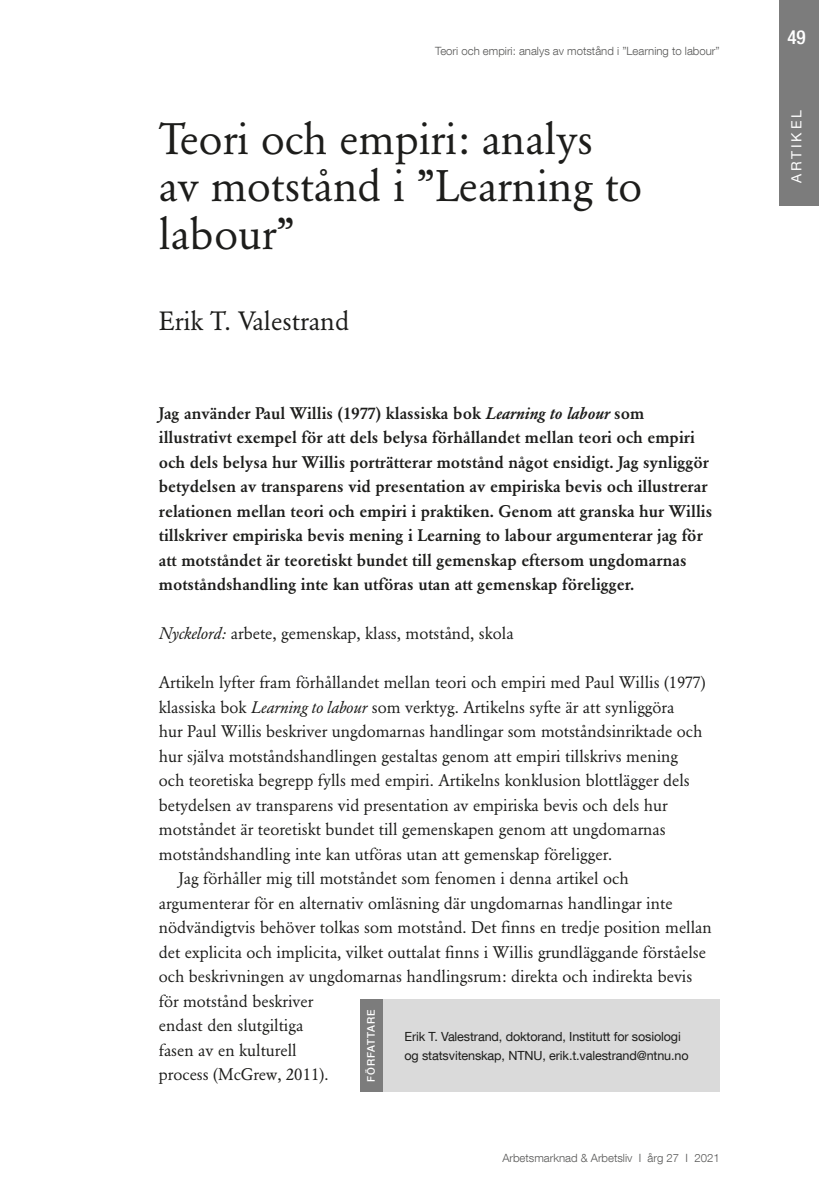
<style>
.page{position:relative;width:819px;height:1201px;background:#fff}
.page>*{position:absolute;margin:0;border:0;box-sizing:border-box;transform-origin:0 0}
.Huvudrubrik{font:43.75px/47.2px "Garamond BE";color:#1d1d1b}
.Författare{font:26.25px "Garamond BE";color:#1d1d1b}
.t1{font:500 condensed 19.25px "Helvetica Neue LT Com";color:#fff}
.Brödtext_-_Utan_indr{font:16.62px/24.5px "Garamond BE";color:#1d1d1b}
.Ingress{font:500 16.62px/24.5px "Garamond BE";color:#1d1d1b}
.Brödtext_-_Indrag{font:16.62px/24.5px "Garamond BE";color:#1d1d1b}
.t2{font:14px "Helvetica Neue LT Com";letter-spacing:.2em;color:#fff}
.Faktaruta_-_Text{font:12.6px/19.2px "Helvetica Neue LT Com";letter-spacing:-.01em;color:#1d1d1b}
.t3{font:300 11.38px "Helvetica Neue LT Com";color:#575756}
.Faktaruta_-_Sidorubr{font:500 10.5px "Helvetica Neue LT Com";letter-spacing:.1em;color:#fff}
.s1{font-style:italic}
</style>
<div class="page">
<div style="left:779px;top:0;width:40px;height:205px;background:#7c7c7c"></div>
<div style="left:360px;top:999px;width:359px;height:92px;background:#dadada"></div>
<div style="left:360px;top:999px;width:22px;height:92px;background:#7c7c7c"></div>
<p class="t3" style="left:435px;top:44px;width:286px">Teori och empiri: analys av motstånd i ”Learning to labour”</p>
<p class="Huvudrubrik" style="left:159px;top:116px;width:485px">Teori och empiri: analys av motstånd i ”Learning to labour”</p>
<p class="Författare" style="left:159px;top:305px;width:192px">Erik T. Valestrand</p>
<p class="Ingress" style="left:159px;top:401px;width:555px">Jag använder Paul Willis (1977) klassiska bok <span class="s1">Learning to labour</span> som illustrativt exempel för att dels belysa förhållandet mellan teori och empiri och dels belysa hur Willis porträtterar motstånd något ensidigt. Jag synliggör betydelsen av transparens vid presentation av empiriska bevis och illustrerar relationen mellan teori och empiri i praktiken. Genom att granska hur Willis tillskriver empiriska bevis mening i Learning to labour argumenterar jag för att motståndet är teoretiskt bundet till gemenskap eftersom ungdomarnas motståndshandling inte kan utföras utan att gemenskap föreligger.</p>
<p class="Brödtext_-_Utan_indr" style="left:159px;top:621px;width:356px"><span class="s1">Nyckelord:</span> arbete, gemenskap, klass, motstånd, skola</p>
<p class="Brödtext_-_Utan_indr" style="left:159px;top:670px;width:548px">Artikeln lyfter fram förhållandet mellan teori och empiri med Paul Willis (1977) klassiska bok <span class="s1">Learning to labour</span> som verktyg. Artikelns syfte är att synliggöra<br>hur Paul Willis beskriver ungdomarnas handlingar som motståndsinriktade och hur själva motståndshandlingen gestaltas genom att empiri tillskrivs mening och teoretiska begrepp fylls med empiri. Artikelns konklusion blottlägger dels betydelsen av transparens vid presentation av empiriska bevis och dels hur motståndet är teoretiskt bundet till gemenskapen genom att ungdomarnas motståndshandling inte kan utföras utan att gemenskap föreligger.</p>
<p class="Brödtext_-_Indrag" style="left:159px;top:866px;width:554px;text-indent:20px">Jag förhåller mig till motståndet som fenomen i denna artikel och argumenterar för en alternativ omläsning där ungdomarnas handlingar inte nödvändigtvis behöver tolkas som motstånd. Det finns en tredje position mellan det explicita och implicita, vilket outtalat finns i Willis grundläggande förståelse och beskrivningen av ungdomarnas handlingsrum: direkta och indirekta bevis för motstånd beskriver<br>endast den slutgiltiga<br>fasen av en kulturell<br>process (McGrew, 2011).</p>
<p class="Faktaruta_-_Sidorubr" style="left:365px;top:1082px;width:74px;rotate:-90deg">FÖRFATTARE</p>
<p class="Faktaruta_-_Text" style="left:404px;top:1026px;width:285px">Erik T. Valestrand, doktorand, Institutt for sosiologi og statsvitenskap, NTNU, erik.t.valestrand@ntnu.no</p>
<p class="t3" style="left:502px;top:1151px;width:219px">Arbetsmarknad &amp; Arbetsliv I årg 27 I 2021</p>
<p class="t1" style="left:787px;top:25px;width:20px">49</p>
<p class="t2" style="left:788px;top:183px;width:74px;rotate:-90deg">ARTIKEL</p>
</div>
